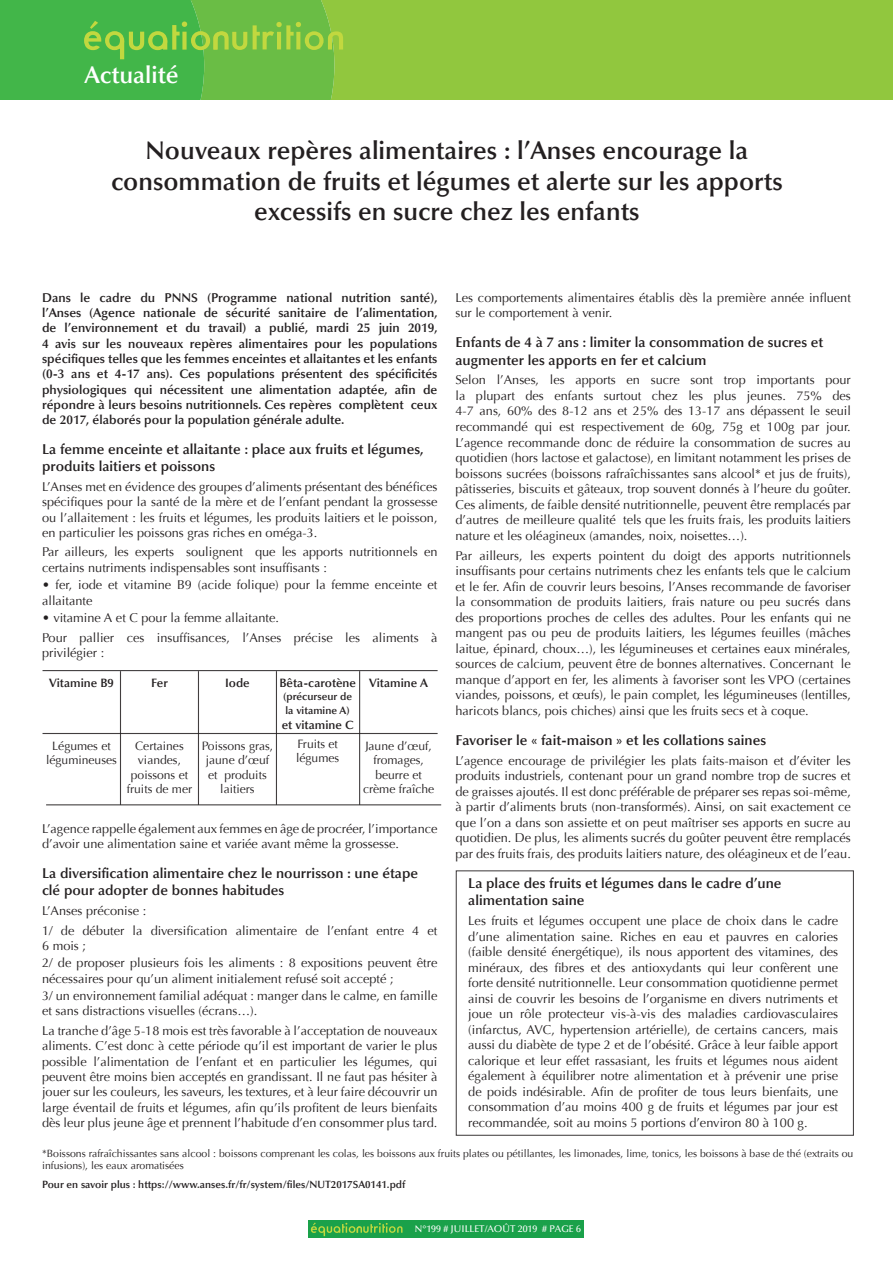
<style>
.page{position:relative;width:893px;height:1263px;background:#fff}
.page>*{position:absolute;margin:0;border:0;box-sizing:border-box;transform-origin:0 0}
.t1{font:600 25.5px/30.6px "Optima LT Std";color:#231f20;text-align:center}
.t2{font:600 24px "Optima LT Std";color:#fff}
.Intertitre{font:600 14.25px/17.1px "Optima LT Std";color:#231f20}
.paragraphe{font:12.75px/15.6px "Optima LT Std";color:#231f20}
.paragraphe-2{font:600 12.75px/15.3px "Optima LT Std";color:#231f20;text-align:justify}
.t3{font:12.15px/14.5px "Optima LT Std";color:#231f20;text-align:center}
.t4{font:600 12.15px "Optima LT Std";color:#231f20}
.t5{font:600 10.65px/14.5px "Optima LT Std";color:#231f20}
.Style_de_paragraphe{font:10.5px/12.6px "Optima LT Std";color:#231f20}
.Style_de_paragraphe-2{font:600 10.5px "Optima LT Std";color:#231f20}
.édito{font:500 9.75px "Optima";color:#fff}
</style>
<div class="page">
<div style="left:343px;top:0;width:550px;height:100px;background:#91c73e"></div>
<svg style="left:0;top:0;width:343px;height:100px;background:#5bbb46"></svg>
<div style="left:309px;top:1220px;width:275px;height:18px;background:#1aa14a"></div>
<svg style="left:311px;top:1222px;width:91px;height:14px"></svg>
<hr style="left:43px;top:670px;width:395px;height:1px;background:#231f20">
<hr style="left:43px;top:733px;width:395px;height:1px;background:#231f20">
<hr style="left:46px;top:804px;width:395px;height:1px;background:#231f20">
<hr style="left:120px;top:671px;width:1px;height:134px;background:#231f20">
<hr style="left:198px;top:671px;width:1px;height:134px;background:#231f20">
<hr style="left:276px;top:671px;width:1px;height:134px;background:#231f20">
<hr style="left:359px;top:671px;width:1px;height:134px;background:#231f20">
<p class="t2" style="left:84px;top:61px;width:96px">Actualité</p>
<p class="t1" style="left:111px;top:135px;width:673px">Nouveaux repères alimentaires : l’Anses encourage la consommation de fruits et légumes et alerte sur les apports excessifs en sucre chez les enfants</p>
<p class="paragraphe-2" style="left:42px;top:290px;width:397px">Dans le cadre du PNNS (Programme national nutrition santé), l’Anses (Agence nationale de sécurité sanitaire de l’alimentation, de l’environnement et du travail) a publié, mardi 25 juin 2019, 4 avis sur les nouveaux repères alimentaires pour les populations spécifiques telles que les femmes enceintes et allaitantes et les enfants (0-3 ans et 4-17 ans). Ces populations présentent des spécificités physiologiques qui nécessitent une alimentation adaptée, afin de répondre à leurs besoins nutritionnels. Ces repères complètent ceux de 2017, élaborés pour la population générale adulte.</p>
<p class="Intertitre" style="left:42px;top:441px;width:383px">La femme enceinte et allaitante : place aux fruits et légumes, produits laitiers et poissons</p>
<p class="paragraphe" style="left:42px;top:479px;width:397px;text-align:justify">L’Anses met en évidence des groupes d’aliments présentant des bénéfices spécifiques pour la santé de la mère et de l’enfant pendant la grossesse ou l’allaitement : les fruits et légumes, les produits laitiers et le poisson, en particulier les poissons gras riches en oméga-3.</p>
<p class="paragraphe" style="left:42px;top:545px;width:397px">Par ailleurs, les experts soulignent que les apports nutritionnels en certains nutriments indispensables sont insuffisants :</p>
<p class="paragraphe" style="left:42px;top:577px;width:397px">• fer, iode et vitamine B9 (acide folique) pour la femme enceinte et allaitante</p>
<p class="paragraphe" style="left:42px;top:610px;width:238px">• vitamine A et C pour la femme allaitante.</p>
<p class="paragraphe" style="left:42px;top:630px;width:397px">Pour pallier ces insuffisances, l’Anses précise les aliments à privilégier :</p>
<p class="t4" style="left:49px;top:676px;width:66px">Vitamine B9</p>
<p class="t4" style="left:151px;top:676px;width:18px">Fer</p>
<p class="t3" style="left:46px;top:738px;width:72px">Légumes et légumineuses</p>
<p class="t3" style="left:127px;top:738px;width:67px">Certaines viandes, poissons et fruits de mer</p>
<p class="t4" style="left:225px;top:676px;width:26px">Iode</p>
<p class="t3" style="left:202px;top:738px;width:73px">Poissons gras, jaune d’œuf et produits laitiers</p>
<p class="t4" style="left:279px;top:676px;width:78px">Bêta-carotène</p>
<p class="t5" style="left:283px;top:689px;width:71px">(précurseur de la vitamine A)</p>
<p class="t4" style="left:282px;top:718px;width:74px">et vitamine C</p>
<p class="t3" style="left:296px;top:737px;width:45px;text-align:left">Fruits et légumes</p>
<p class="t4" style="left:369px;top:676px;width:60px">Vitamine A</p>
<p class="t3" style="left:363px;top:738px;width:73px">Jaune d’œuf, fromages, beurre et crème fraîche</p>
<p class="paragraphe" style="left:42px;top:821px;width:397px">L’agence rappelle également aux femmes en âge de procréer, l’importance d’avoir une alimentation saine et variée avant même la grossesse.</p>
<p class="Intertitre" style="left:42px;top:865px;width:378px">La diversification alimentaire chez le nourrisson : une étape clé pour adopter de bonnes habitudes</p>
<p class="paragraphe" style="left:42px;top:903px;width:106px">L’Anses préconise :</p>
<p class="paragraphe" style="left:42px;top:923px;width:397px">1/ de débuter la diversification alimentaire de l’enfant entre 4 et<br>6 mois ;</p>
<p class="paragraphe" style="left:42px;top:955px;width:397px">2/ de proposer plusieurs fois les aliments : 8 expositions peuvent être nécessaires pour qu’un aliment initialement refusé soit accepté ;</p>
<p class="paragraphe" style="left:42px;top:988px;width:397px">3/ un environnement familial adéquat : manger dans le calme, en famille et sans distractions visuelles (écrans…).</p>
<p class="paragraphe" style="left:42px;top:1023px;width:397px;text-align:justify">La tranche d’âge 5-18 mois est très favorable à l’acceptation de nouveaux aliments. C’est donc à cette période qu’il est important de varier le plus possible l’alimentation de l’enfant et en particulier les légumes, qui peuvent être moins bien acceptés en grandissant. Il ne faut pas hésiter à jouer sur les couleurs, les saveurs, les textures, et à leur faire découvrir un large éventail de fruits et légumes, afin qu’ils profitent de leurs bienfaits dès leur plus jeune âge et prennent l’habitude d’en consommer plus tard.</p>
<p class="paragraphe" style="left:455px;top:290px;width:397px">Les comportements alimentaires établis dès la première année influent sur le comportement à venir.</p>
<p class="Intertitre" style="left:455px;top:334px;width:369px">Enfants de 4 à 7 ans : limiter la consommation de sucres et augmenter les apports en fer et calcium</p>
<p class="paragraphe" style="left:455px;top:372px;width:397px;text-align:justify">Selon l’Anses, les apports en sucre sont trop importants pour la plupart des enfants surtout chez les plus jeunes. 75% des 4-7 ans, 60% des 8-12 ans et 25% des 13-17 ans dépassent le seuil recommandé qui est respectivement de 60g, 75g et 100g par jour.<br>L’agence recommande donc de réduire la consommation de sucres au quotidien (hors lactose et galactose), en limitant notamment les prises de boissons sucrées (boissons rafraîchissantes sans alcool* et jus de fruits), pâtisseries, biscuits et gâteaux, trop souvent donnés à l’heure du goûter.<br>Ces aliments, de faible densité nutritionnelle, peuvent être remplacés par d’autres de meilleure qualité tels que les fruits frais, les produits laitiers nature et les oléagineux (amandes, noix, noisettes…).</p>
<p class="paragraphe" style="left:455px;top:548px;width:397px;text-align:justify">Par ailleurs, les experts pointent du doigt des apports nutritionnels insuffisants pour certains nutriments chez les enfants tels que le calcium et le fer. Afin de couvrir leurs besoins, l’Anses recommande de favoriser la consommation de produits laitiers, frais nature ou peu sucrés dans des proportions proches de celles des adultes. Pour les enfants qui ne mangent pas ou peu de produits laitiers, les légumes feuilles (mâches laitue, épinard, choux…), les légumineuses et certaines eaux minérales, sources de calcium, peuvent être de bonnes alternatives. Concernant le manque d’apport en fer, les aliments à favoriser sont les VPO (certaines viandes, poissons, et œufs), le pain complet, les légumineuses (lentilles, haricots blancs, pois chiches) ainsi que les fruits secs et à coque.</p>
<p class="Intertitre" style="left:455px;top:732px;width:312px">Favoriser le « fait-maison » et les collations saines</p>
<p class="paragraphe" style="left:455px;top:753px;width:397px;text-align:justify">L’agence encourage de privilégier les plats faits-maison et d’éviter les produits industriels, contenant pour un grand nombre trop de sucres et de graisses ajoutés. Il est donc préférable de préparer ses repas soi-même, à partir d’aliments bruts (non-transformés). Ainsi, on sait exactement ce que l’on a dans son assiette et on peut maîtriser ses apports en sucre au quotidien. De plus, les aliments sucrés du goûter peuvent être remplacés par des fruits frais, des produits laitiers nature, des oléagineux et de l’eau.</p>
<p class="Intertitre" style="left:468px;top:874px;width:315px">La place des fruits et légumes dans le cadre d’une alimentation saine</p>
<p class="paragraphe" style="left:468px;top:913px;width:371px;text-align:justify">Les fruits et légumes occupent une place de choix dans le cadre d’une alimentation saine. Riches en eau et pauvres en calories (faible densité énergétique), ils nous apportent des vitamines, des minéraux, des fibres et des antioxydants qui leur confèrent une forte densité nutritionnelle. Leur consommation quotidienne permet ainsi de couvrir les besoins de l’organisme en divers nutriments et joue un rôle protecteur vis-à-vis des maladies cardiovasculaires (infarctus, AVC, hypertension artérielle), de certains cancers, mais aussi du diabète de type 2 et de l’obésité. Grâce à leur faible apport calorique et leur effet rassasiant, les fruits et légumes nous aident également à équilibrer notre alimentation et à prévenir une prise de poids indésirable. Afin de profiter de tous leurs bienfaits, une consommation d’au moins 400 g de fruits et légumes par jour est recommandée, soit au moins 5 portions d’environ 80 à 100 g.</p>
<p class="Style_de_paragraphe" style="left:42px;top:1147px;width:813px">*Boissons rafraîchissantes sans alcool : boissons comprenant les colas, les boissons aux fruits plates ou pétillantes, les limonades, lime, tonics, les boissons à base de thé (extraits ou infusions), les eaux aromatisées</p>
<p class="Style_de_paragraphe-2" style="left:42px;top:1178px;width:365px">Pour en savoir plus : https://www.anses.fr/fr/system/files/NUT2017SA0141.pdf</p>
<p class="édito" style="left:415px;top:1223px;width:168px">N°199 # JUILLET/AOÛT 2019 # PAGE 6</p>
</div>
